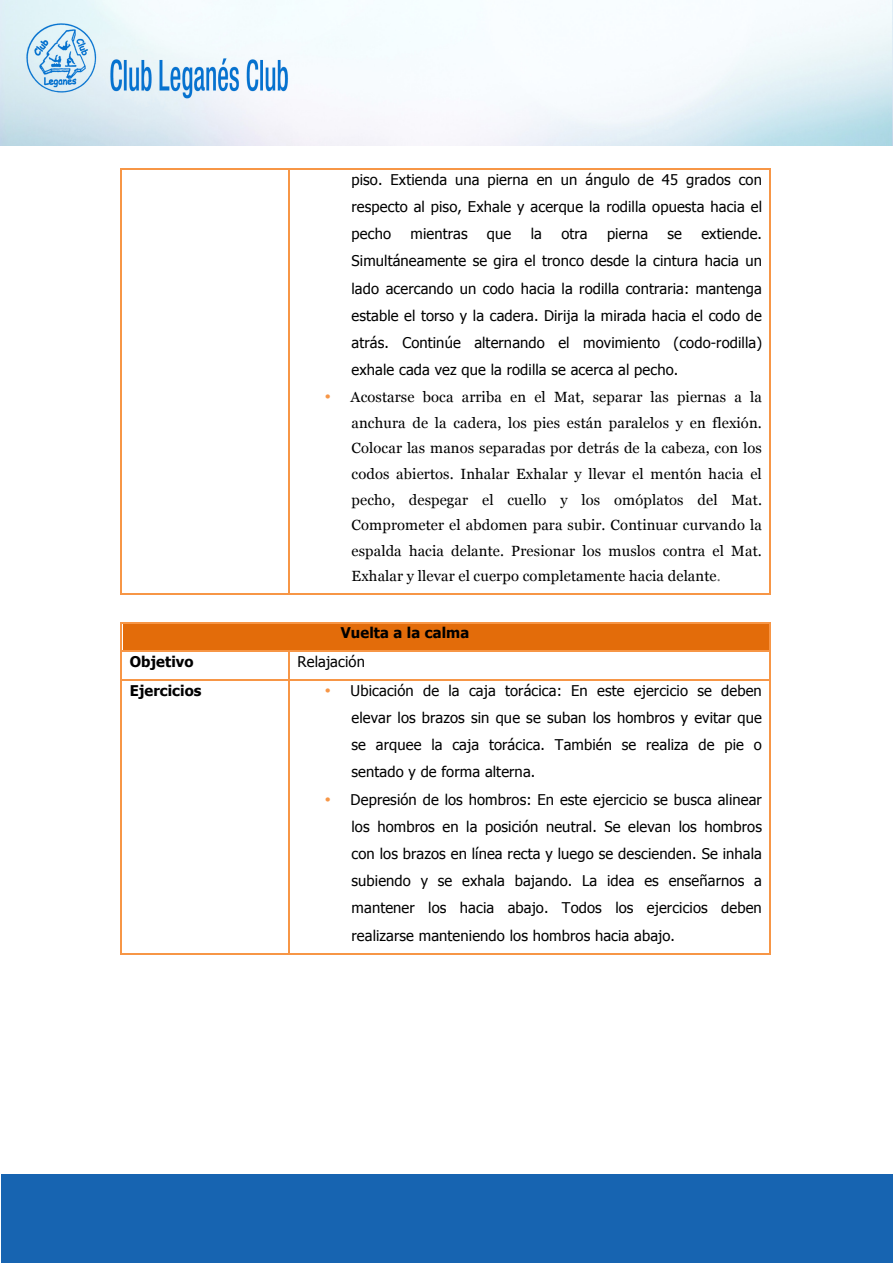
<style>
.page{position:relative;width:893px;height:1263px;background:#fff}
.page>*{position:absolute;margin:0;border:0;box-sizing:border-box;transform-origin:0 0}
.t1{font:14.7px/27.2px "Tahoma";letter-spacing:.01em;color:#000;text-align:justify}
.t2{font:14.7px/25.7px "Georgia";letter-spacing:.01em;color:#000;text-align:justify}
.t3{font:700 14.7px "Tahoma";letter-spacing:.01em;color:#000}
.s1{color:#f79646}
.s2{color:#666}
</style>
<div class="page">
<img style="left:0;top:0;width:893px;height:145px">
<div style="left:1px;top:1174px;width:892px;height:89px;background:#1764b1"></div>
<img style="left:120px;top:168px;width:651px;height:20px">
<div style="left:322px;top:170px;width:442px;height:27px;background:#fff"></div>
<hr style="left:122px;top:169px;width:167px;height:1px;background:#f79646">
<hr style="left:290px;top:169px;width:479px;height:1px;background:#f79646">
<hr style="left:121px;top:170px;width:1px;height:423px;background:#f79646">
<hr style="left:122px;top:593px;width:167px;height:1px;background:#f79646">
<hr style="left:289px;top:170px;width:1px;height:423px;background:#f79646">
<hr style="left:290px;top:593px;width:479px;height:1px;background:#f79646">
<hr style="left:769px;top:170px;width:2px;height:423px;background:#f79646">
<div style="left:123px;top:623px;width:646px;height:27px;background:#e36c0a"></div>
<hr style="left:122px;top:622px;width:647px;height:1px;background:#f79646">
<hr style="left:769px;top:623px;width:2px;height:27px;background:#f79646">
<hr style="left:122px;top:650px;width:167px;height:2px;background:#f79646">
<hr style="left:290px;top:650px;width:479px;height:2px;background:#f79646">
<hr style="left:769px;top:652px;width:2px;height:27px;background:#f79646">
<svg style="left:121px;top:622px;width:1px;height:59px"></svg>
<hr style="left:122px;top:679px;width:167px;height:2px;background:#f79646">
<svg style="left:289px;top:650px;width:1px;height:31px"></svg>
<hr style="left:290px;top:679px;width:479px;height:2px;background:#f79646">
<hr style="left:121px;top:681px;width:1px;height:272px;background:#f79646">
<hr style="left:122px;top:953px;width:167px;height:1px;background:#f79646">
<hr style="left:289px;top:681px;width:1px;height:272px;background:#f79646">
<hr style="left:290px;top:953px;width:479px;height:1px;background:#f79646">
<hr style="left:769px;top:681px;width:2px;height:272px;background:#f79646">
<p class="t1" style="left:352px;top:165px;width:412px">piso. Extienda una pierna en un ángulo de 45 grados con respecto al piso, Exhale y acerque la rodilla opuesta hacia el pecho</p>
<p class="t1" style="left:352px;top:220px;width:412px;text-indent:350px">extiende.<br>Simultáneamente se gira el tronco desde la cintura hacia un lado acercando un codo hacia la rodilla contraria: mantenga estable el torso y la cadera. Dirija la mirada hacia el codo de atrás. Continúe alternando el movimiento (codo-rodilla) exhale cada vez que la rodilla se acerca al pecho.</p>
<p class="t2" style="left:352px;top:383px;width:412px;text-indent:-27px"><span class="s1">•</span> Acostarse boca arriba en el Mat, separar las piernas a la anchura de la cadera, los pies están paralelos y en flexión.<br>Colocar las manos separadas por detrás de la cabeza, con los codos abiertos. Inhalar Exhalar y llevar el mentón hacia el pecho, despegar el cuello y los omóplatos del Mat.<br>Comprometer el abdomen para subir. Continuar curvando la espalda hacia delante. Presionar los muslos contra el Mat.<br>Exhalar y llevar el cuerpo completamente hacia delante<span class="s2">.</span></p>
<p class="t1" style="left:410px;top:220px;width:59px">mientras</p>
<p class="t1" style="left:487px;top:220px;width:26px">que</p>
<p class="t1" style="left:531px;top:220px;width:13px">la</p>
<p class="t1" style="left:561px;top:220px;width:28px">otra</p>
<p class="t1" style="left:607px;top:220px;width:43px">pierna</p>
<p class="t1" style="left:667px;top:220px;width:16px">se</p>
<p class="t3" style="left:341px;top:622px;width:130px">Vuelta a la calma</p>
<p class="t3" style="left:130px;top:651px;width:65px">Objetivo</p>
<p class="t1" style="left:298px;top:647px;width:69px">Relajación</p>
<p class="t3" style="left:130px;top:680px;width:73px">Ejercicios</p>
<p class="t1" style="left:352px;top:676px;width:412px;text-indent:-27px"><span class="s1">•</span> Ubicación de la caja torácica: En este ejercicio se deben elevar los brazos sin que se suban los hombros y evitar que se arquee la caja torácica. También se realiza de pie o sentado y de forma alterna.</p>
<p class="t1" style="left:352px;top:785px;width:412px;text-indent:-27px"><span class="s1">•</span> Depresión de los hombros: En este ejercicio se busca alinear los hombros en la posición neutral. Se elevan los hombros con los brazos en línea recta y luego se descienden. Se inhala subiendo y se exhala bajando. La idea es enseñarnos a mantener los hacia abajo. Todos los ejercicios deben realizarse manteniendo los hombros hacia abajo.</p>
</div>
